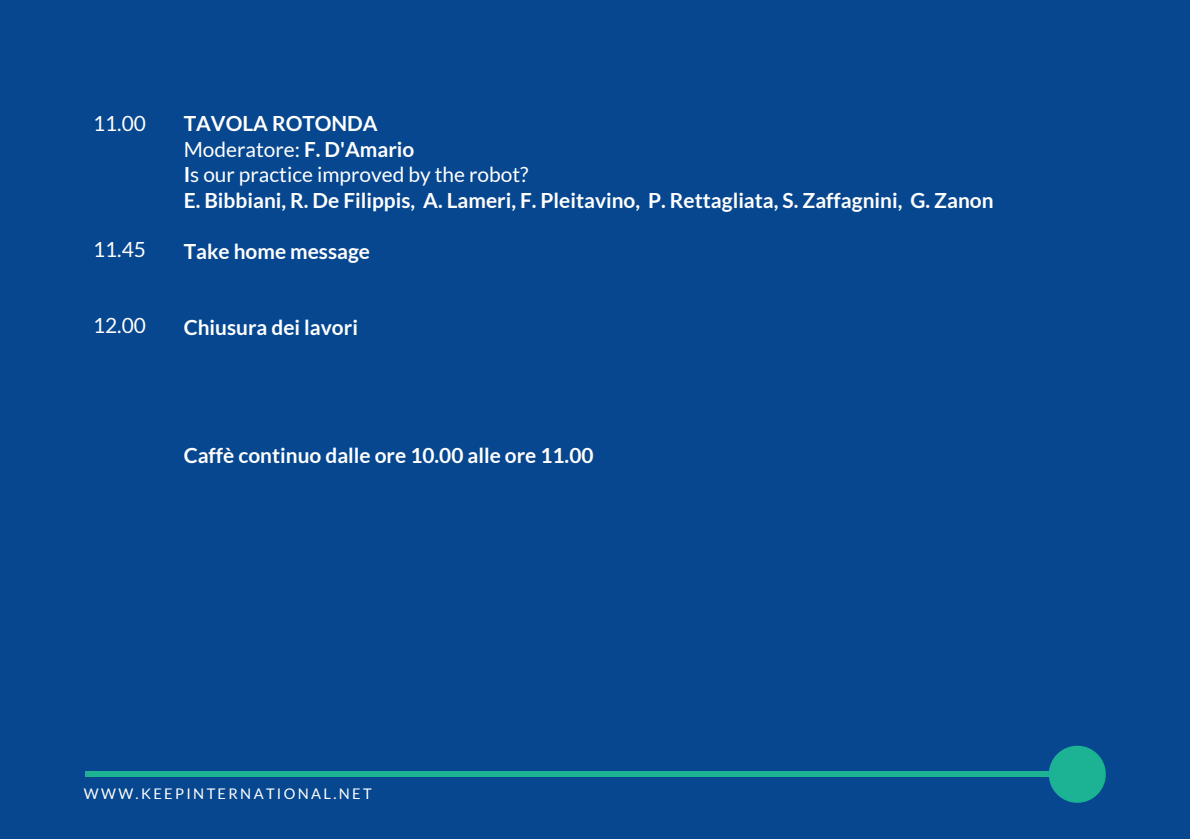
<style>
.page{position:relative;width:1190px;height:839px;background:#fff}
.page>*{position:absolute;margin:0;border:0;box-sizing:border-box;transform-origin:0 0}
.t1{font:700 20.8px/25.4px "Lato";color:#fff}
.t2{font:20.8px "Lato";color:#fff}
.t3{font:14.6px "Lato";letter-spacing:.16em;color:#fff}
.s1{font-weight:400}
</style>
<div class="page">
<div style="left:0;top:0;width:1190px;height:838px;background:#07478f"></div>
<div style="left:86px;top:771px;width:1000px;height:6px;background:#1bb394"></div>
<svg style="left:1049px;top:745px;width:57px;height:57px"></svg>
<p class="t2" style="left:93px;top:110px;width:54px">11.00</p>
<p class="t2" style="left:93px;top:236px;width:54px">11.45</p>
<p class="t2" style="left:93px;top:313px;width:54px">12.00</p>
<p class="t1" style="left:184px;top:110px;width:811px">TAVOLA ROTONDA<br><span class="s1">Moderatore:</span> F. D'Amario<br>I<span class="s1">s our practice improved by the robot?<br></span>E. Bibbiani, R. De Filippis, A. Lameri, F. Pleitavino, P. Rettagliata, S. Zaffagnini, G. Zanon</p>
<p class="t1" style="left:184px;top:238px;width:188px">Take home message</p>
<p class="t1" style="left:184px;top:314px;width:176px">Chiusura dei lavori</p>
<p class="t1" style="left:184px;top:442px;width:411px">Caffè continuo dalle ore 10.00 alle ore 11.00</p>
<p class="t3" style="left:84px;top:784px;width:289px">WWW.KEEPINTERNATIONAL.NET</p>
</div>
